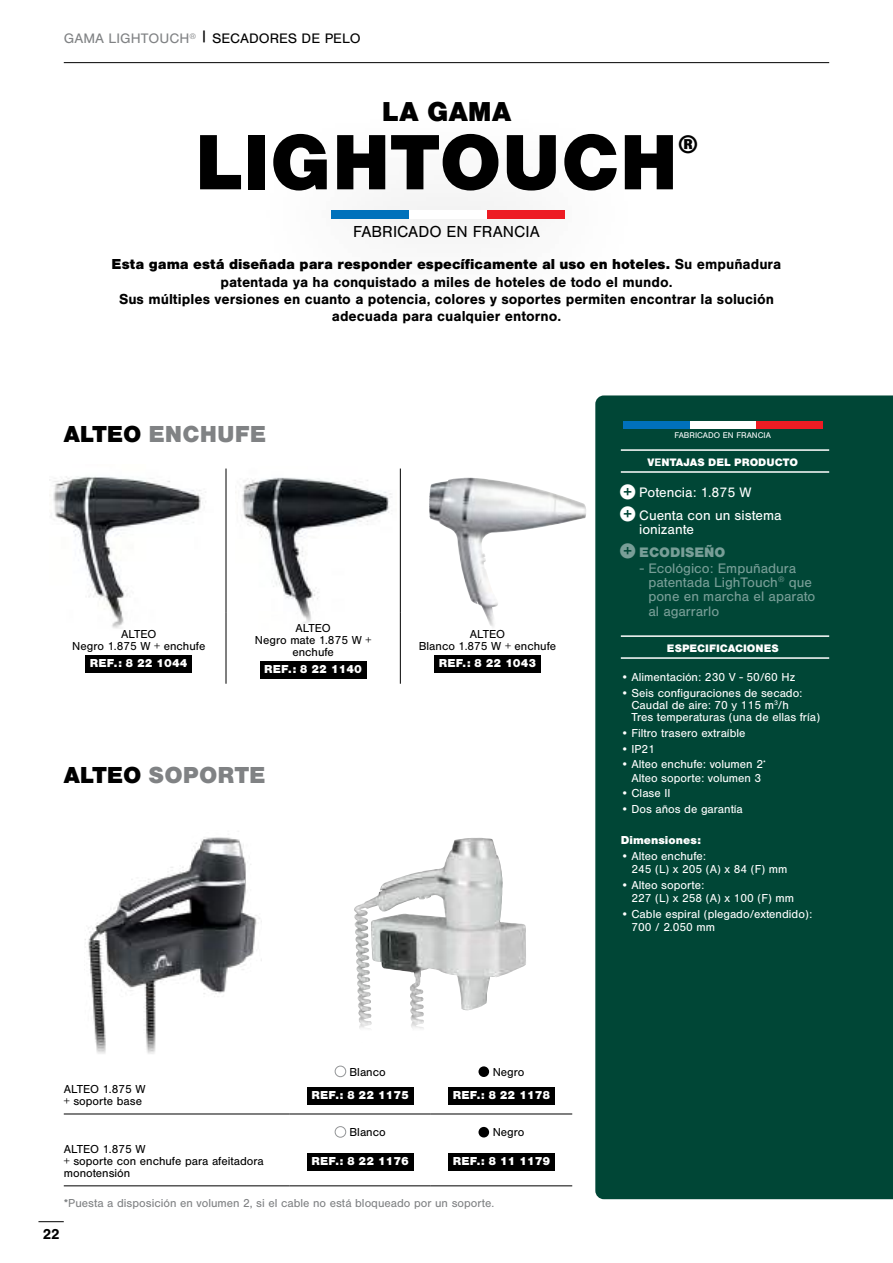
<style>
.page{position:relative;width:893px;height:1263px;background:#fff}
.page>*{position:absolute;margin:0;border:0;box-sizing:border-box;transform-origin:0 0}
.t1{font:900 81.3px "Nimbus San";color:#000}
.t2{font:900 28.35px "Nimbus San";letter-spacing:.01em;color:#000}
.t3{font:900 26.25px "Nimbus San";color:#000}
.t4{font:900 24px "Nimbus San";color:#808284}
.t5{font:16.5px "Nimbus San";color:#000}
.t6{font:700 15px/17.2px "Nimbus San";color:#000;text-align:center}
.t7{font:14.25px/14.2px "Nimbus San";color:#789e97}
.t8{font:14.25px/22.8px "Nimbus San";color:#fff}
.t9{font:14.25px "Nimbus San";color:#000}
.t10{font:12px/13.2px "Nimbus San";color:#fff}
.t11{font:12px/12.3px "Nimbus San";color:#000;text-align:center}
.t12{font:900 12px "Nimbus San";color:#fff}
.t13{font:12px "Nimbus San";color:#808284}
.t14{font:900 11.25px "Nimbus San";color:#fff}
.t15{font:8.55px "Nimbus San";color:#fff}
.s1{color:#808284}
.s2{font-weight:900}
.s3{color:#000}
.s4{font-weight:700}
.s5{font-family:"Pictos Loste";font-size:15px}
.s6{font-family:"Pictos Loste";font-size:15px;color:#789e97}
.s7{font-weight:900;color:#789e97}
</style>
<div class="page">
<img style="left:53px;top:476px;width:153px;height:153px">
<img style="left:241px;top:477px;width:150px;height:147px">
<img style="left:429px;top:478px;width:157px;height:149px">
<img style="left:354px;top:838px;width:124px;height:191px">
<img style="left:85px;top:837px;width:175px;height:217px">
<div style="left:331px;top:210px;width:78px;height:9px;background:#0071bb"></div>
<div style="left:487px;top:210px;width:78px;height:9px;background:#ed1c24"></div>
<hr style="left:64px;top:1114px;width:226px;height:1px;background:#000">
<hr style="left:290px;top:1114px;width:141px;height:1px;background:#000">
<hr style="left:431px;top:1114px;width:141px;height:1px;background:#000">
<div style="left:335px;top:1066px;width:11px;height:11px;border:1px solid #939597;border-radius:50%"></div>
<div style="left:478px;top:1066px;width:11px;height:11px;background:#000;border-radius:50%"></div>
<div style="left:307px;top:1087px;width:106px;height:17px;background:#000"></div>
<div style="left:448px;top:1087px;width:107px;height:17px;background:#000"></div>
<hr style="left:64px;top:1185px;width:226px;height:1px;background:#000">
<hr style="left:290px;top:1185px;width:141px;height:1px;background:#000">
<hr style="left:431px;top:1185px;width:141px;height:1px;background:#000">
<div style="left:335px;top:1126px;width:11px;height:11px;border:1px solid #939597;border-radius:50%"></div>
<div style="left:478px;top:1127px;width:11px;height:10px;background:#000;border-radius:50%"></div>
<div style="left:307px;top:1153px;width:106px;height:18px;background:#000"></div>
<div style="left:448px;top:1153px;width:107px;height:18px;background:#000"></div>
<hr style="left:226px;top:468px;width:1px;height:145px;background:#000">
<hr style="left:400px;top:468px;width:1px;height:145px;background:#000">
<hr style="left:226px;top:613px;width:1px;height:71px;background:#000">
<hr style="left:400px;top:613px;width:1px;height:71px;background:#000">
<div style="left:86px;top:655px;width:106px;height:17px;background:#000"></div>
<div style="left:260px;top:661px;width:106px;height:17px;background:#000"></div>
<div style="left:434px;top:655px;width:107px;height:17px;background:#000"></div>
<div style="left:595px;top:395px;width:298px;height:804px;background:#004636"></div>
<hr style="left:621px;top:449px;width:208px;height:2px;background:#fff">
<hr style="left:621px;top:471px;width:208px;height:2px;background:#fff">
<hr style="left:621px;top:635px;width:208px;height:2px;background:#fff">
<hr style="left:621px;top:657px;width:208px;height:2px;background:#fff">
<div style="left:623px;top:421px;width:67px;height:7px;background:#0071bb"></div>
<div style="left:690px;top:421px;width:66px;height:7px;background:#fff"></div>
<div style="left:756px;top:421px;width:67px;height:7px;background:#ed1c24"></div>
<svg style="left:38px;top:1221px;width:26px;height:1px"></svg>
<hr style="left:64px;top:62px;width:765px;height:1px;background:#000">
<p class="t9" style="left:64px;top:31px;width:298px"><span class="s1">GAMA LIGHTOUCH</span><sup>®</sup> | SECADORES DE PELO</p>
<h2 class="t2" style="left:382px;top:96px;width:131px">LA GAMA</h2>
<h1 class="t1" style="left:195px;top:116px;width:485px">LIGHTOUCH</h1>
<h3 class="t3" style="left:678px;top:129px;width:21px">®</h3>
<h3 class="t5" style="left:353px;top:223px;width:188px">FABRICADO EN FRANCIA</h3>
<p class="t6" style="left:112px;top:256px;width:671px"><span class="s2">Esta gama está diseñada para responder específicamente al uso en hoteles.</span> Su empuñadura patentada ya ha conquistado a miles de hoteles de todo el mundo.<br>Sus múltiples versiones en cuanto a potencia, colores y soportes permiten encontrar la solución adecuada para cualquier entorno.</p>
<h3 class="t4" style="left:64px;top:421px;width:204px"><span class="s3">ALTEO</span> ENCHUFE</h3>
<p class="t11" style="left:72px;top:628px;width:135px">ALTEO<br>Negro 1.875 W + enchufe</p>
<p class="t12" style="left:90px;top:656px;width:99px">REF.: 8 22 1044</p>
<p class="t11" style="left:255px;top:622px;width:118px">ALTEO<br>Negro mate 1.875 W + enchufe</p>
<p class="t12" style="left:264px;top:662px;width:99px">REF.: 8 22 1140</p>
<h3 class="t4" style="left:64px;top:761px;width:203px"><span class="s3">ALTEO</span> SOPORTE</h3>
<p class="t11" style="left:419px;top:628px;width:139px">ALTEO<br>Blanco 1.875 W + enchufe</p>
<p class="t12" style="left:439px;top:656px;width:99px">REF.: 8 22 1043</p>
<p class="t11" style="left:350px;top:1066px;width:38px">Blanco</p>
<p class="t11" style="left:493px;top:1066px;width:33px">Negro</p>
<p class="t11" style="left:64px;top:1084px;width:83px;line-height:11.4px;text-align:left">ALTEO 1.875 W + soporte base</p>
<p class="t12" style="left:311px;top:1088px;width:99px">REF.: 8 22 1175</p>
<p class="t12" style="left:453px;top:1088px;width:99px">REF.: 8 22 1178</p>
<p class="t11" style="left:350px;top:1126px;width:38px">Blanco</p>
<p class="t11" style="left:493px;top:1126px;width:33px">Negro</p>
<p class="t11" style="left:64px;top:1143px;width:202px;text-align:left">ALTEO 1.875 W<br>+ soporte con enchufe para afeitadora monotensión</p>
<p class="t12" style="left:311px;top:1154px;width:99px">REF.: 8 22 1176</p>
<p class="t12" style="left:453px;top:1154px;width:99px">REF.: 8 11 1179</p>
<p class="t13" style="left:64px;top:1196px;width:432px">*Puesta a disposición en volumen 2, si el cable no está bloqueado por un soporte.</p>
<p class="t6" style="left:43px;top:1226px;width:18px">22</p>
<p class="t15" style="left:674px;top:430px;width:98px">FABRICADO EN FRANCIA</p>
<p class="t14" style="left:648px;top:455px;width:152px">V<span class="s4">E</span>NTAJAS DEL PRODUCTO</p>
<p class="t8" style="left:621px;top:481px;width:162px"><span class="s5">R</span> Potencia: 1.875 W<br><span class="s5">R</span> Cuenta con un sistema</p>
<p class="t8" style="left:621px;top:518px;width:106px;text-indent:18px">ionizante<br><span class="s6">R</span> <span class="s7">ECODISEÑO</span></p>
<p class="t7" style="left:648px;top:561px;width:168px;text-indent:-8px">- Ecológico: Empuñadura patentada LighTouch<sup>®</sup> que pone en marcha el aparato al agarrarlo</p>
<p class="t14" style="left:667px;top:642px;width:113px">ESPECIFICACIONES</p>
<p class="t10" style="left:621px;top:671px;width:176px">• Alimentación: 230 V - 50/60 Hz</p>
<p class="t10" style="left:631px;top:687px;width:190px;line-height:12.3px;text-indent:-11px">• Seis configuraciones de secado:<br>Caudal de aire: 70 y 115 m<sup>3</sup>/h<br>Tres temperaturas (una de ellas fría)</p>
<p class="t10" style="left:621px;top:727px;width:126px">• Filtro trasero extraíble</p>
<p class="t10" style="left:621px;top:742px;width:36px">• IP21</p>
<p class="t10" style="left:621px;top:758px;width:146px;text-align:center">• Alteo enchufe: volumen 2<sup>*<br></sup>Alteo soporte: volumen 3</p>
<p class="t10" style="left:621px;top:787px;width:51px">• Clase II</p>
<p class="t10" style="left:621px;top:803px;width:124px">• Dos años de garantía</p>
<p class="t12" style="left:621px;top:834px;width:82px">Dimensiones:</p>
<p class="t10" style="left:631px;top:850px;width:158px;text-indent:-11px">• Alteo enchufe:<br>245 (L) x 205 (A) x 84 (F) mm</p>
<p class="t10" style="left:631px;top:879px;width:164px;text-indent:-11px">• Alteo soporte:<br>227 (L) x 258 (A) x 100 (F) mm</p>
<p class="t10" style="left:631px;top:907px;width:182px;text-indent:-11px">• Cable espiral (plegado/extendido):<br>700 / 2.050 mm</p>
</div>
